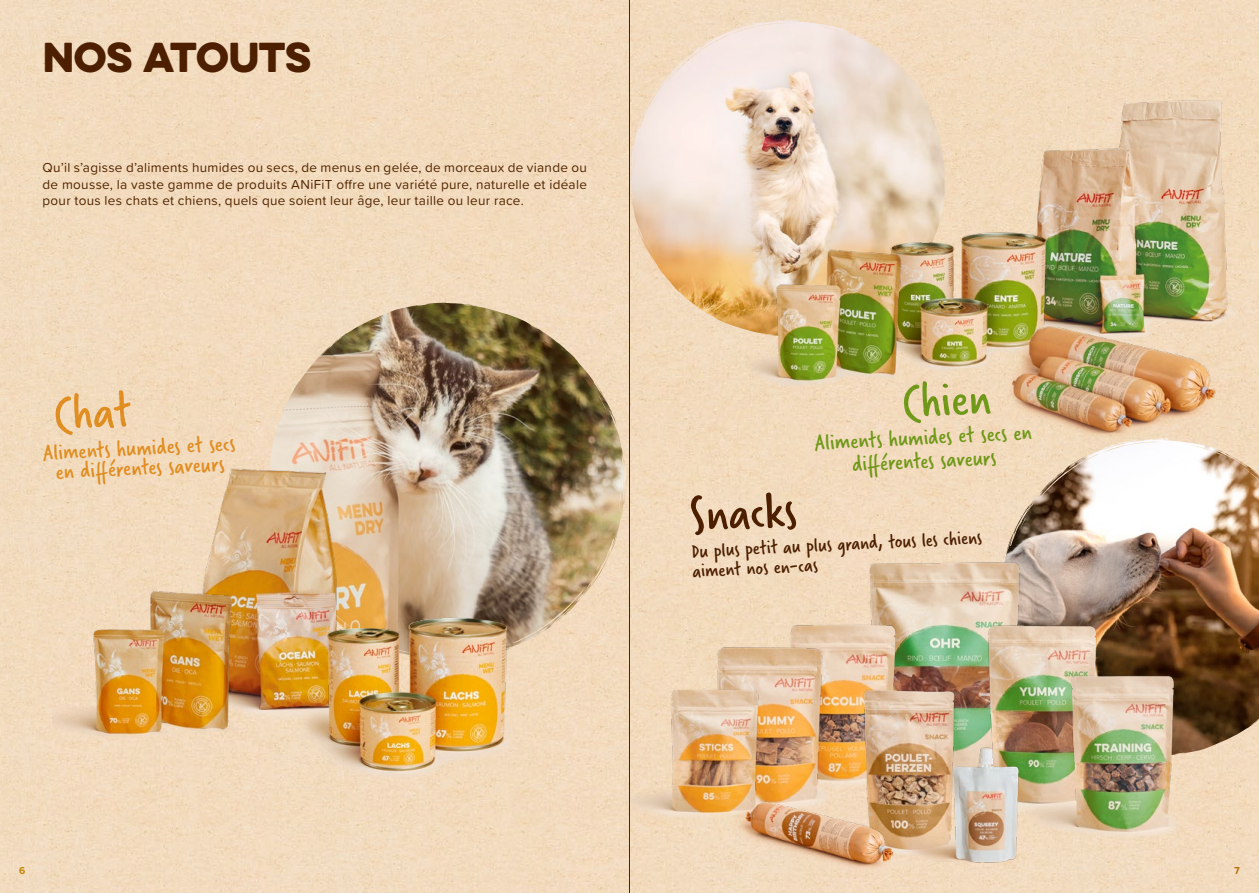
<style>
.page{position:relative;width:1259px;height:893px;background:#fff}
.page>*{position:absolute;margin:0;border:0;box-sizing:border-box;transform-origin:0 0}
.t1{font:52.5px "Verveine";color:#512500}
.t2{font:52.5px "Verveine";color:#77b323}
.t3{font:52.5px "Verveine";color:#eda62e}
.t4{font:37.5px "Eveleth Clean";letter-spacing:-.005em;color:#512500}
.t5{font:24px/19.8px "Verveine";color:#eda62e;text-align:center}
.t6{font:24px/23.4px "Verveine";color:#77b323;text-align:center}
.t7{font:20.7px/19.5px "Verveine";color:#512500}
.t8{font:13.5px/16.5px "Proxima Soft";letter-spacing:.02em;color:#512500;text-align:justify}
.t9{font:700 10.5px "Proxima Soft";color:#c28708}
.t10{font:700 10.5px "Proxima Soft";color:#b46f08}
</style>
<div class="page">
<img style="left:0;top:0;width:1259px;height:893px">
<img style="left:270px;top:303px;width:170px;height:281px">
<img style="left:155px;top:455px;width:218px;height:294px">
<img style="left:284px;top:584px;width:242px;height:204px">
<img style="left:52px;top:559px;width:196px;height:196px">
<img style="left:640px;top:20px;width:150px;height:108px">
<img style="left:1010px;top:455px;width:151px;height:91px">
<img style="left:1016px;top:96px;width:243px;height:292px">
<img style="left:840px;top:197px;width:222px;height:184px">
<img style="left:734px;top:224px;width:186px;height:186px">
<img style="left:984px;top:281px;width:241px;height:174px">
<img style="left:767px;top:514px;width:269px;height:91px">
<img style="left:887px;top:578px;width:236px;height:92px">
<img style="left:986px;top:617px;width:256px;height:256px">
<img style="left:732px;top:605px;width:182px;height:65px">
<img style="left:661px;top:621px;width:196px;height:138px">
<img style="left:593px;top:659px;width:208px;height:184px">
<img style="left:810px;top:670px;width:195px;height:89px">
<img style="left:883px;top:733px;width:166px;height:144px">
<img style="left:707px;top:759px;width:268px;height:134px">
<hr style="left:629px;top:0;width:1px;height:893px;background:#512500">
<h2 class="t4" style="left:43px;top:28px;width:270px">NOS ATOUTS</h2>
<p class="t8" style="left:43px;top:159px;width:546px">Qu’il s’agisse d’aliments humides ou secs, de menus en gelée, de morceaux de viande ou de mousse, la vaste gamme de produits ANiFiT offre une variété pure, naturelle et idéale pour tous les chats et chiens, quels que soient leur âge, leur taille ou leur race.</p>
<h1 class="t3" style="left:52px;top:378px;width:79px;rotate:-3deg">Chat</h1>
<h1 class="t2" style="left:900px;top:366px;width:90px;rotate:-3deg">Chien</h1>
<h3 class="t6" style="left:814px;top:431px;width:219px;rotate:-3deg">Aliments humides et secs en différentes saveurs</h3>
<h3 class="t5" style="left:43px;top:443px;width:194px;rotate:-3deg">Aliments humides et secs en différentes saveurs</h3>
<h1 class="t1" style="left:687px;top:479px;width:109px;rotate:-3deg">Snacks</h1>
<h3 class="t7" style="left:691px;top:542px;width:292px;rotate:-3deg">Du plus petit au plus grand, tous les chiens aiment nos en-cas</h3>
<p class="t9" style="left:19px;top:862px;width:8px">6</p>
<p class="t10" style="left:1234px;top:862px;width:7px">7</p>
</div>
